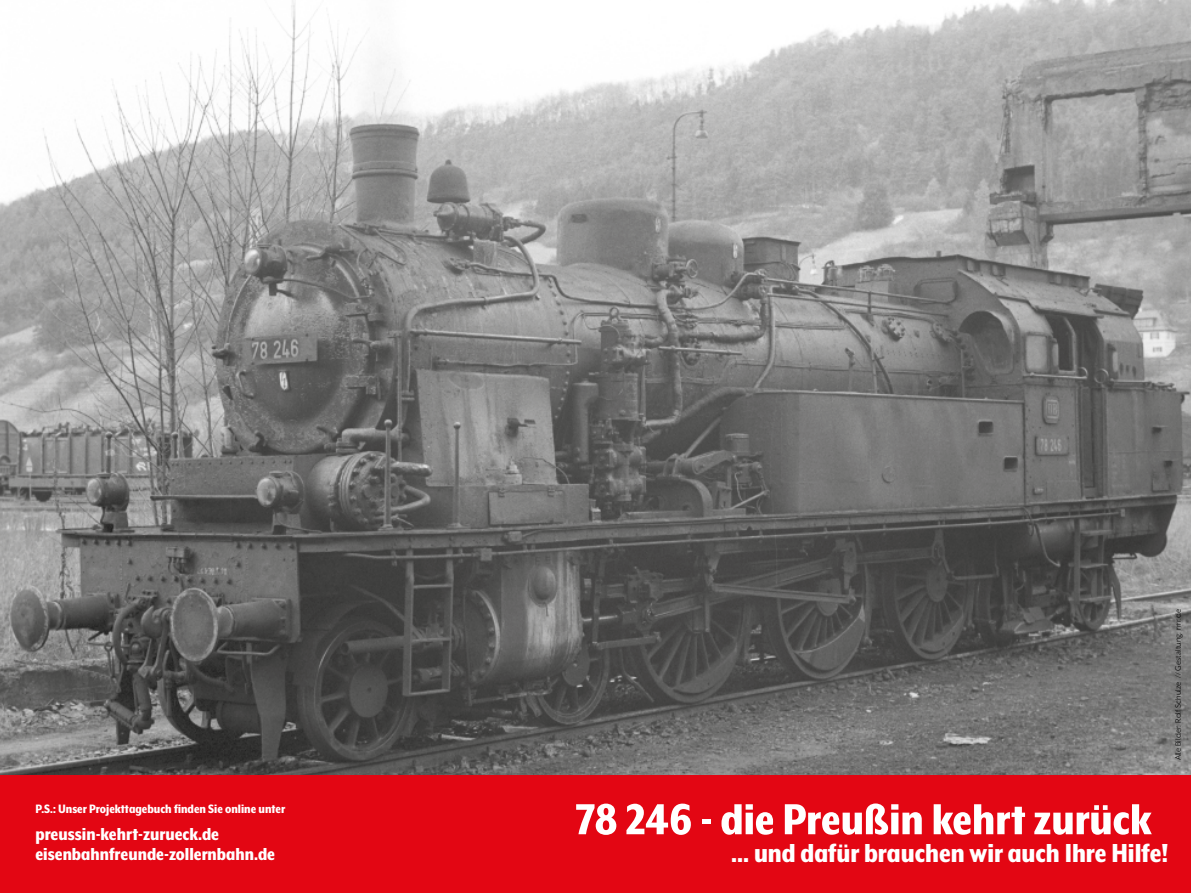
<style>
.page{position:relative;width:1191px;height:893px;background:#fff}
.page>*{position:absolute;margin:0;border:0;box-sizing:border-box;transform-origin:0 0}
.t1{font:800 50px "Mr Eaves XL Mod Nar OT";color:#fff}
.t2{font:800 30px "Mr Eaves XL Mod Nar OT";color:#fff}
.t3{font:800 20px/19.8px "Mr Eaves XL Mod Nar OT";color:#fff}
.t4{font:800 14px "Mr Eaves XL Mod Nar OT";color:#fff}
.t5{font:9px "Mr Eaves XL San OT";color:#000}
</style>
<div class="page">
<img style="left:0;top:0;width:1191px;height:776px">
<div style="left:0;top:776px;width:1191px;height:117px;background:#e30613"></div>
<p class="t4" style="left:35px;top:802px;width:251px">P.S.: Unser Projekttagebuch finden Sie online unter</p>
<p class="t3" style="left:35px;top:824px;width:241px">preussin-kehrt-zurueck.de eisenbahnfreunde-zollernbahn.de</p>
<h1 class="t1" style="left:575px;top:794px;width:577px">78 246 - die Preußin kehrt zurück</h1>
<p class="t5" style="left:1173px;top:760px;width:153px;rotate:-90deg">Alle Bilder: Rolf Schulze // Gestaltung: rrrr.de</p>
<h2 class="t2" style="left:731px;top:838px;width:439px">... und dafür brauchen wir auch Ihre Hilfe!</h2>
</div>
